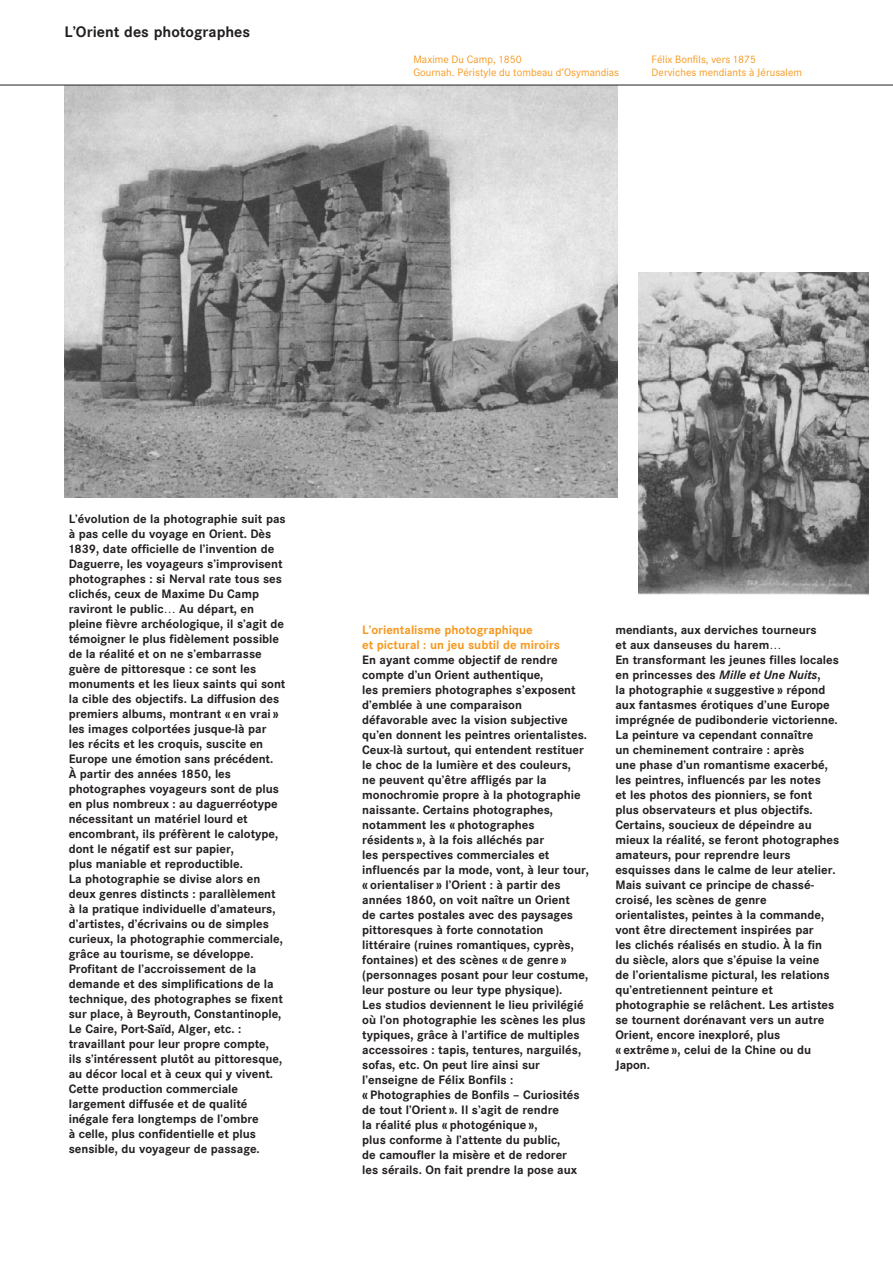
<style>
.page{position:relative;width:893px;height:1263px;background:#fff}
.page>*{position:absolute;margin:0;border:0;box-sizing:border-box;transform-origin:0 0}
.t1{font:700 15px "Corporate SBQ3";color:#231f20}
.t2{font:700 12px/15px "Corporate SBQ3";color:#231f20}
.t3{font:700 12px/15px "Corporate SBQ3";color:#f7981d}
.t4{font:10.5px/12.8px "Corporate SBQ3";letter-spacing:.005em;color:#f7981d}
.s1{font-style:italic}
</style>
<div class="page">
<img style="left:64px;top:86px;width:553px;height:411px">
<img style="left:638px;top:272px;width:230px;height:323px">
<hr style="left:0;top:85px;width:892px;height:1px;background:#231f20">
<p class="t1" style="left:64px;top:23px;width:187px">L’Orient des photographes</p>
<p class="t4" style="left:413px;top:53px;width:207px">Maxime Du Camp, 1850<br>Gournah. Péristyle du tombeau d’Osymandias</p>
<p class="t4" style="left:651px;top:53px;width:152px">Félix Bonfils, vers 1875<br>Derviches mendiants à Jérusalem</p>
<p class="t2" style="left:69px;top:512px;width:218px">L’évolution de la photographie suit pas à pas celle du voyage en Orient. Dès 1839, date officielle de l’invention de Daguerre, les voyageurs s’improvisent photographes : si Nerval rate tous ses clichés, ceux de Maxime Du Camp raviront le public… Au départ, en pleine fièvre archéologique, il s’agit de témoigner le plus fidèlement possible de la réalité et on ne s’embarrasse guère de pittoresque : ce sont les monuments et les lieux saints qui sont la cible des objectifs. La diffusion des premiers albums, montrant « en vrai » les images colportées jusque-là par<br>les récits et les croquis, suscite en Europe une émotion sans précédent.<br>À partir des années 1850, les photographes voyageurs sont de plus en plus nombreux : au daguerréotype nécessitant un matériel lourd et encombrant, ils préfèrent le calotype, dont le négatif est sur papier,<br>plus maniable et reproductible.<br>La photographie se divise alors en deux genres distincts : parallèlement<br>à la pratique individuelle d’amateurs, d’artistes, d’écrivains ou de simples curieux, la photographie commerciale, grâce au tourisme, se développe.<br>Profitant de l’accroissement de la demande et des simplifications de la technique, des photographes se fixent sur place, à Beyrouth, Constantinople, Le Caire, Port-Saïd, Alger, etc. : travaillant pour leur propre compte,<br>ils s’intéressent plutôt au pittoresque, au décor local et à ceux qui y vivent.<br>Cette production commerciale largement diffusée et de qualité inégale fera longtemps de l’ombre<br>à celle, plus confidentielle et plus sensible, du voyageur de passage.</p>
<p class="t3" style="left:362px;top:622px;width:199px">L’orientalisme photographique<br>et pictural : un jeu subtil de miroirs</p>
<p class="t2" style="left:362px;top:652px;width:228px">En ayant comme objectif de rendre compte d’un Orient authentique,<br>les premiers photographes s’exposent d’emblée à une comparaison défavorable avec la vision subjective qu’en donnent les peintres orientalistes.<br>Ceux-là surtout, qui entendent restituer le choc de la lumière et des couleurs,<br>ne peuvent qu’être affligés par la monochromie propre à la photographie naissante. Certains photographes, notamment les « photographes résidents », à la fois alléchés par<br>les perspectives commerciales et influencés par la mode, vont, à leur tour, « orientaliser » l’Orient : à partir des années 1860, on voit naître un Orient<br>de cartes postales avec des paysages pittoresques à forte connotation littéraire (ruines romantiques, cyprès, fontaines) et des scènes « de genre » (personnages posant pour leur costume, leur posture ou leur type physique).<br>Les studios deviennent le lieu privilégié où l’on photographie les scènes les plus typiques, grâce à l’artifice de multiples accessoires : tapis, tentures, narguilés, sofas, etc. On peut lire ainsi sur l’enseigne de Félix Bonfils :<br>« Photographies de Bonfils – Curiosités de tout l’Orient ». Il s’agit de rendre<br>la réalité plus « photogénique »,<br>plus conforme à l’attente du public,<br>de camoufler la misère et de redorer<br>les sérails. On fait prendre la pose aux</p>
<p class="t2" style="left:615px;top:622px;width:225px">mendiants, aux derviches tourneurs<br>et aux danseuses du harem…<br>En transformant les jeunes filles locales en princesses des <span class="s1">Mille et Une Nuits</span>,<br>la photographie « suggestive » répond aux fantasmes érotiques d’une Europe imprégnée de pudibonderie victorienne.<br>La peinture va cependant connaître<br>un cheminement contraire : après<br>une phase d’un romantisme exacerbé, les peintres, influencés par les notes<br>et les photos des pionniers, se font<br>plus observateurs et plus objectifs.<br>Certains, soucieux de dépeindre au mieux la réalité, se feront photographes amateurs, pour reprendre leurs esquisses dans le calme de leur atelier.<br>Mais suivant ce principe de chassé&shy;croisé, les scènes de genre orientalistes, peintes à la commande, vont être directement inspirées par<br>les clichés réalisés en studio. À la fin<br>du siècle, alors que s’épuise la veine<br>de l’orientalisme pictural, les relations qu’entretiennent peinture et photographie se relâchent. Les artistes se tournent dorénavant vers un autre Orient, encore inexploré, plus<br>« extrême », celui de la Chine ou du Japon.</p>
</div>
